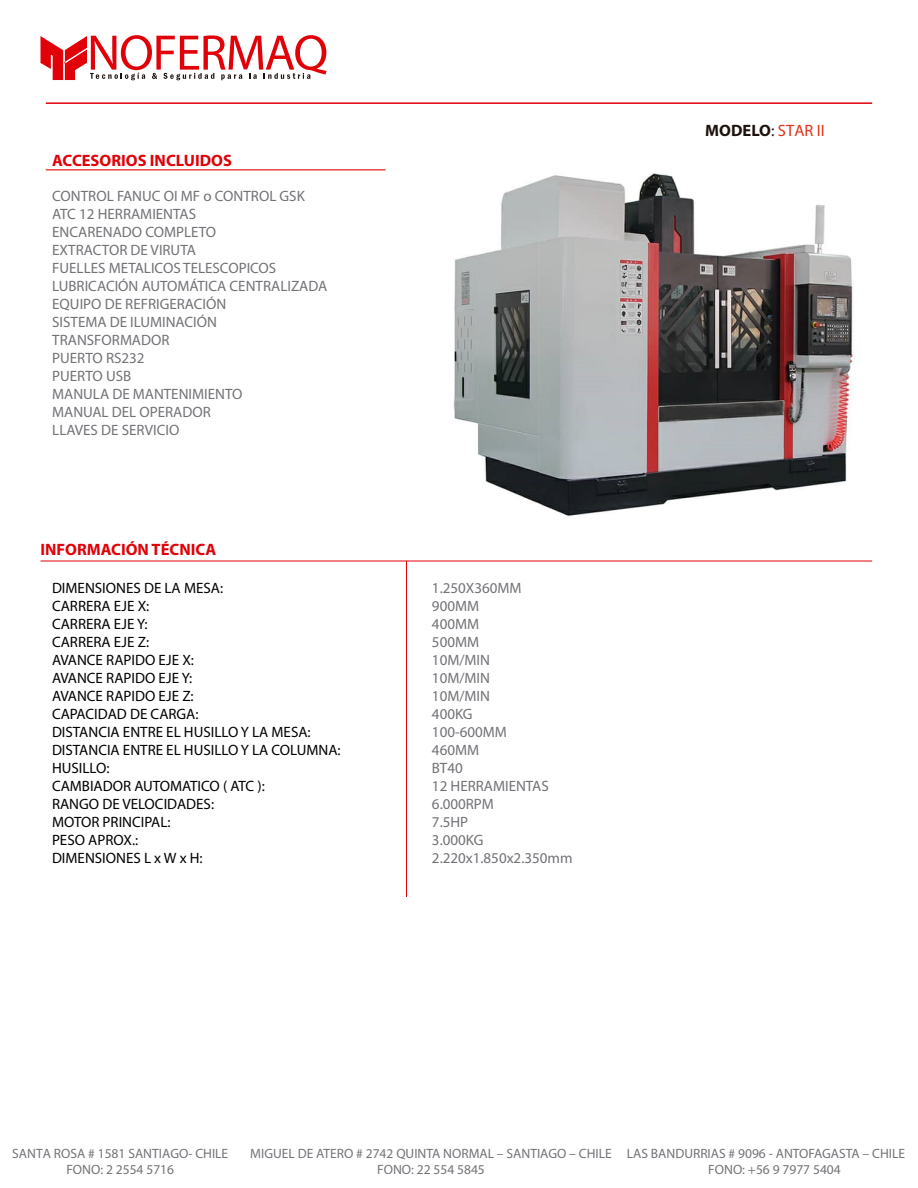
<style>
.page{position:relative;width:918px;height:1188px;background:#fff}
.page>*{position:absolute;margin:0;border:0;box-sizing:border-box;transform-origin:0 0}
.t1{font:700 16.5px "Myriad Pro";color:#e00109}
.t2{font:700 16.5px "Myriad Pro";color:#1e120d}
.t3{font:15px/18px "Myriad Pro";color:#727277}
.t4{font:15px/18px "Myriad Pro";color:#000}
.t5{font:13.5px/16.2px "Myriad Pro";color:#737378;text-align:center}
.s1{font-weight:400}
.s2{font-weight:400;color:#e23118}
</style>
<div class="page">
<img style="left:425px;top:173px;width:448px;height:389px">
<svg style="left:41px;top:35px;width:286px;height:45px"></svg>
<hr style="left:46px;top:102px;width:826px;height:2px;background:#e00109">
<hr style="left:41px;top:561px;width:831px;height:1px;background:#e00109">
<hr style="left:406px;top:561px;width:1px;height:336px;background:#e00109">
<hr style="left:46px;top:170px;width:339px;height:1px;background:#e00109">
<p class="t1" style="left:52px;top:150px;width:181px">ACCESORIOS INCLUIDOS</p>
<p class="t3" style="left:52px;top:187px;width:277px">CONTROL FANUC OI MF o CONTROL GSK<br>ATC 12 HERRAMIENTAS<br>ENCARENADO COMPLETO<br>EXTRACTOR DE VIRUTA<br>FUELLES METALICOS TELESCOPICOS<br>LUBRICACIÓN AUTOMÁTICA CENTRALIZADA<br>EQUIPO DE REFRIGERACIÓN<br>SISTEMA DE ILUMINACIÓN<br>TRANSFORMADOR<br>PUERTO RS232<br>PUERTO USB<br>MANULA DE MANTENIMIENTO<br>MANUAL DEL OPERADOR<br>LLAVES DE SERVICIO</p>
<p class="t1" style="left:41px;top:539px;width:177px">INFORMACIÓN TÉCNICA</p>
<p class="t4" style="left:52px;top:579px;width:290px">DIMENSIONES DE LA MESA:<br>CARRERA EJE X:<br>CARRERA EJE Y:<br>CARRERA EJE Z:<br>AVANCE RAPIDO EJE X:<br>AVANCE RAPIDO EJE Y:<br>AVANCE RAPIDO EJE Z:<br>CAPACIDAD DE CARGA:<br>DISTANCIA ENTRE EL HUSILLO Y LA MESA:<br>DISTANCIA ENTRE EL HUSILLO Y LA COLUMNA:<br>HUSILLO:<br>CAMBIADOR AUTOMATICO ( ATC ):<br>RANGO DE VELOCIDADES:<br>MOTOR PRINCIPAL:<br>PESO APROX.:<br>DIMENSIONES L x W x H:</p>
<p class="t3" style="left:432px;top:579px;width:142px">1.250X360MM<br>900MM<br>400MM<br>500MM<br>10M/MIN<br>10M/MIN<br>10M/MIN<br>400KG<br>100-600MM<br>460MM<br>BT40<br>12 HERRAMIENTAS<br>6.000RPM<br>7.5HP<br>3.000KG<br>2.220x1.850x2.350mm</p>
<p class="t2" style="left:705px;top:120px;width:121px">MODELO<span class="s1">:</span> <span class="s2">STAR II</span></p>
<p class="t5" style="left:12px;top:1145px;width:218px">SANTA ROSA # 1581 SANTIAGO- CHILE<br>FONO: 2 2554 5716</p>
<p class="t5" style="left:250px;top:1145px;width:363px">MIGUEL DE ATERO # 2742 QUINTA NORMAL – SANTIAGO – CHILE<br>FONO: 22 554 5845</p>
<p class="t5" style="left:708px;top:1145px;width:198px;text-align:left;text-indent:-81px">LAS BANDURRIAS # 9096 - ANTOFAGASTA – CHILE<br>FONO: +56 9 7977 5404</p>
</div>
